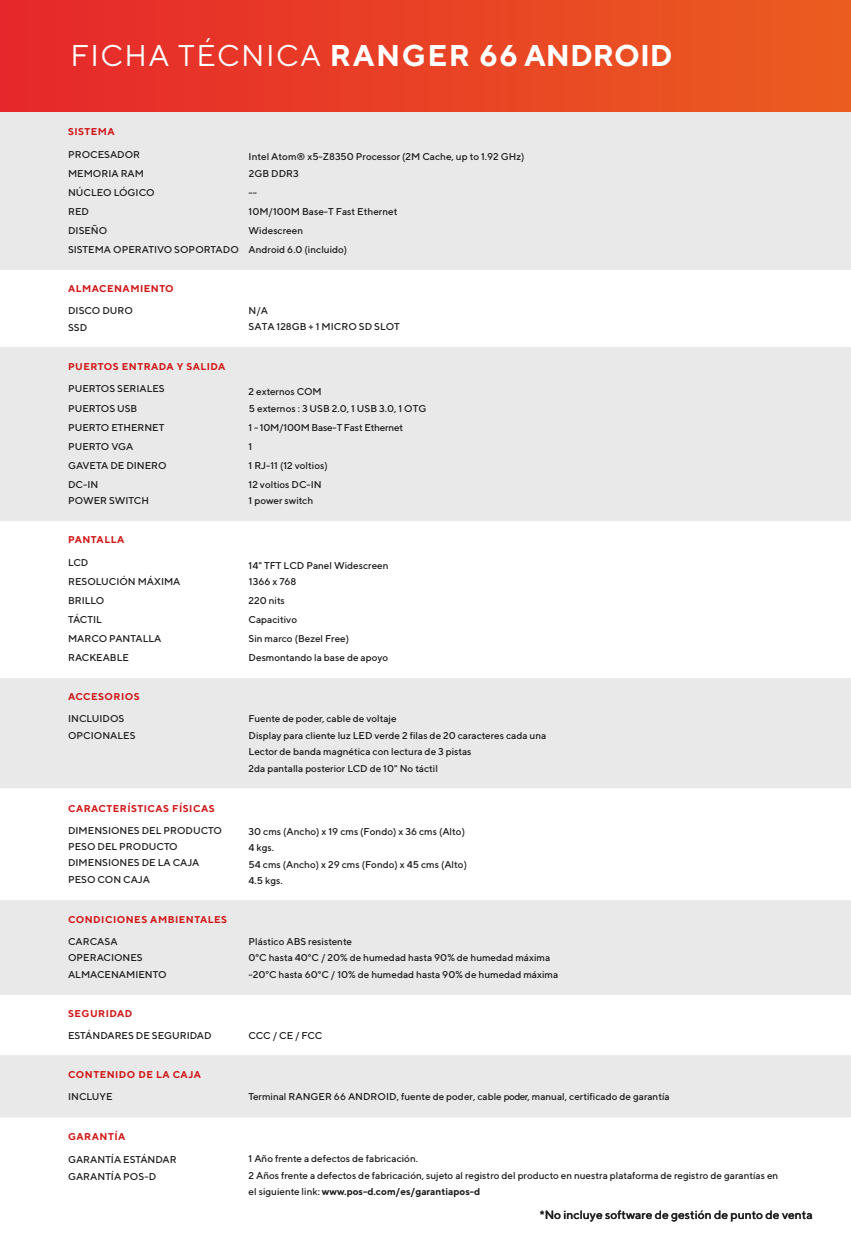
<style>
.page{position:relative;width:851px;height:1248px;background:#fff}
.page>*{position:absolute;margin:0;border:0;box-sizing:border-box;transform-origin:0 0}
.t1{font:700 30px "TT Norms";letter-spacing:.025em;color:#fff}
.t2{font:500 12px "TT Norms";color:#1b1b1a}
.t3{font:500 9.8px/19px "TT Norms";color:#1b1b1a}
.t4{font:700 9.8px "TT Norms";letter-spacing:.05em;color:#d11819}
.t5{font:500 9.8px/19px "TT Norms";letter-spacing:-.02em;color:#1b1b1a}
.s1{font-weight:400}
.s2{font-weight:700}
</style>
<div class="page">
<div style="left:0;top:112px;width:850px;height:157px;background:#eae9ea"></div>
<div style="left:0;top:347px;width:850px;height:174px;background:#eae9ea"></div>
<div style="left:0;top:678px;width:850px;height:110px;background:#eae9ea"></div>
<div style="left:0;top:900px;width:850px;height:94px;background:#eae9ea"></div>
<div style="left:0;top:1055px;width:850px;height:62px;background:#eae9ea"></div>
<div style="left:0;top:0;width:850px;height:111px;background:linear-gradient(to right,#e6272b,#eb5d20)"></div>
<h1 class="t1" style="left:70px;top:37px;width:603px"><span class="s1">FICHA TÉCNICA</span> RANGER 66 ANDROID</h1>
<p class="t4" style="left:68px;top:125px;width:48px">SISTEMA</p>
<p class="t3" style="left:68px;top:145px;width:172px">PROCESADOR<br>MEMORIA RAM<br>NÚCLEO LÓGICO<br>RED<br>DISEÑO<br>SISTEMA OPERATIVO SOPORTADO</p>
<p class="t3" style="left:248px;top:148px;width:277px;line-height:16.6px">Intel Atom® x5-Z8350 Processor (2M Cache, up to 1.92 GHz)<br>2GB DDR3</p>
<p class="t3" style="left:248px;top:183px;width:150px">--<br>10M/100M Base-T Fast Ethernet<br>Widescreen<br>Android 6.0 (incluido)</p>
<p class="t4" style="left:68px;top:282px;width:107px">ALMACENAMIENTO</p>
<p class="t3" style="left:68px;top:302px;width:66px;line-height:16.4px">DISCO DURO<br>SSD</p>
<p class="t3" style="left:248px;top:302px;width:153px;line-height:16.4px">N/A<br>SATA 128GB + 1 MICRO SD SLOT</p>
<p class="t4" style="left:68px;top:360px;width:159px">PUERTOS ENTRADA Y SALIDA</p>
<p class="t3" style="left:68px;top:379px;width:100px">PUERTOS SERIALES<br>PUERTOS USB<br>PUERTO ETHERNET<br>PUERTO VGA<br>GAVETA DE DINERO<br>DC-IN</p>
<p class="t3" style="left:68px;top:491px;width:82px">POWER SWITCH</p>
<p class="t4" style="left:68px;top:533px;width:58px">PANTALLA</p>
<p class="t3" style="left:248px;top:383px;width:179px;line-height:16.6px">2 externos COM<br>5 externos : 3 USB 2.0, 1 USB 3.0, 1 OTG</p>
<p class="t5" style="left:248px;top:417px;width:156px">1 - 10M/100M Base-T Fast Ethernet<br>1<br>1 RJ-11 (12 voltios)<br>12 voltios DC-IN</p>
<p class="t3" style="left:248px;top:491px;width:66px">1 power switch</p>
<p class="t3" style="left:68px;top:553px;width:114px">LCD<br>RESOLUCIÓN MÁXIMA<br>BRILLO<br>TÁCTIL<br>MARCO PANTALLA<br>RACKEABLE</p>
<p class="t3" style="left:248px;top:556px;width:141px;line-height:16.6px">14" TFT LCD Panel Widescreen<br>1366 x 768</p>
<p class="t3" style="left:248px;top:591px;width:141px">220 nits<br>Capacitivo<br>Sin marco (Bezel Free)<br>Desmontando la base de apoyo</p>
<p class="t4" style="left:68px;top:690px;width:73px">ACCESORIOS</p>
<p class="t3" style="left:68px;top:709px;width:58px">INCLUIDOS</p>
<p class="t3" style="left:248px;top:709px;width:149px">Fuente de poder, cable de voltaje</p>
<p class="t3" style="left:68px;top:725px;width:69px">OPCIONALES</p>
<p class="t3" style="left:248px;top:727px;width:299px;line-height:16.4px">Display para cliente luz LED verde 2 filas de 20 caracteres cada una<br>Lector de banda magnética con lectura de 3 pistas<br>2da pantalla posterior LCD de 10" No táctil</p>
<p class="t4" style="left:68px;top:802px;width:148px">CARACTERÍSTICAS FÍSICAS</p>
<p class="t3" style="left:68px;top:820px;width:155px">DIMENSIONES DEL PRODUCTO</p>
<p class="t3" style="left:248px;top:821px;width:218px">30 cms (Ancho) x 19 cms (Fondo) x 36 cms (Alto)</p>
<p class="t3" style="left:248px;top:854px;width:220px">54 cms (Ancho) x 29 cms (Fondo) x 45 cms (Alto)</p>
<p class="t3" style="left:68px;top:838px;width:133px;line-height:16.4px">PESO DEL PRODUCTO<br>DIMENSIONES DE LA CAJA<br>PESO CON CAJA</p>
<p class="t3" style="left:248px;top:838px;width:27px">4 kgs.</p>
<p class="t3" style="left:248px;top:870px;width:36px">4.5 kgs.</p>
<p class="t4" style="left:68px;top:913px;width:160px">CONDICIONES AMBIENTALES</p>
<p class="t3" style="left:68px;top:931px;width:51px">CARCASA</p>
<p class="t3" style="left:248px;top:931px;width:105px">Plástico ABS resistente</p>
<p class="t3" style="left:68px;top:948px;width:76px">OPERACIONES</p>
<p class="t3" style="left:248px;top:948px;width:303px">0°C hasta 40°C / 20% de humedad hasta 90% de humedad máxima</p>
<p class="t3" style="left:68px;top:964px;width:100px">ALMACENAMIENTO</p>
<p class="t3" style="left:248px;top:964px;width:311px">-20°C hasta 60°C / 10% de humedad hasta 90% de humedad máxima</p>
<p class="t4" style="left:68px;top:1007px;width:66px">SEGURIDAD</p>
<p class="t3" style="left:68px;top:1025px;width:145px">ESTÁNDARES DE SEGURIDAD</p>
<p class="t3" style="left:248px;top:1025px;width:75px">CCC / CE / FCC</p>
<p class="t4" style="left:68px;top:1068px;width:134px">CONTENIDO DE LA CAJA</p>
<p class="t3" style="left:68px;top:1086px;width:46px">INCLUYE</p>
<p class="t3" style="left:248px;top:1086px;width:422px">Terminal RANGER 66 ANDROID, fuente de poder, cable poder, manual, certificado de garantía</p>
<p class="t4" style="left:68px;top:1130px;width:59px">GARANTÍA</p>
<p class="t3" style="left:68px;top:1149px;width:110px">GARANTÍA ESTÁNDAR</p>
<p class="t3" style="left:248px;top:1149px;width:171px">1 Año frente a defectos de fabricación.</p>
<p class="t3" style="left:68px;top:1166px;width:90px">GARANTÍA POS-D</p>
<p class="t3" style="left:248px;top:1166px;width:531px;line-height:16.6px">2 Años frente a defectos de fabricación, sujeto al registro del producto en nuestra plataforma de registro de garantías en el siguiente link: <span class="s2">www.pos-d.com/es/garantiapos-d</span></p>
<p class="t2" style="left:540px;top:1206px;width:274px">*No incluye software de gestión de punto de venta</p>
</div>
